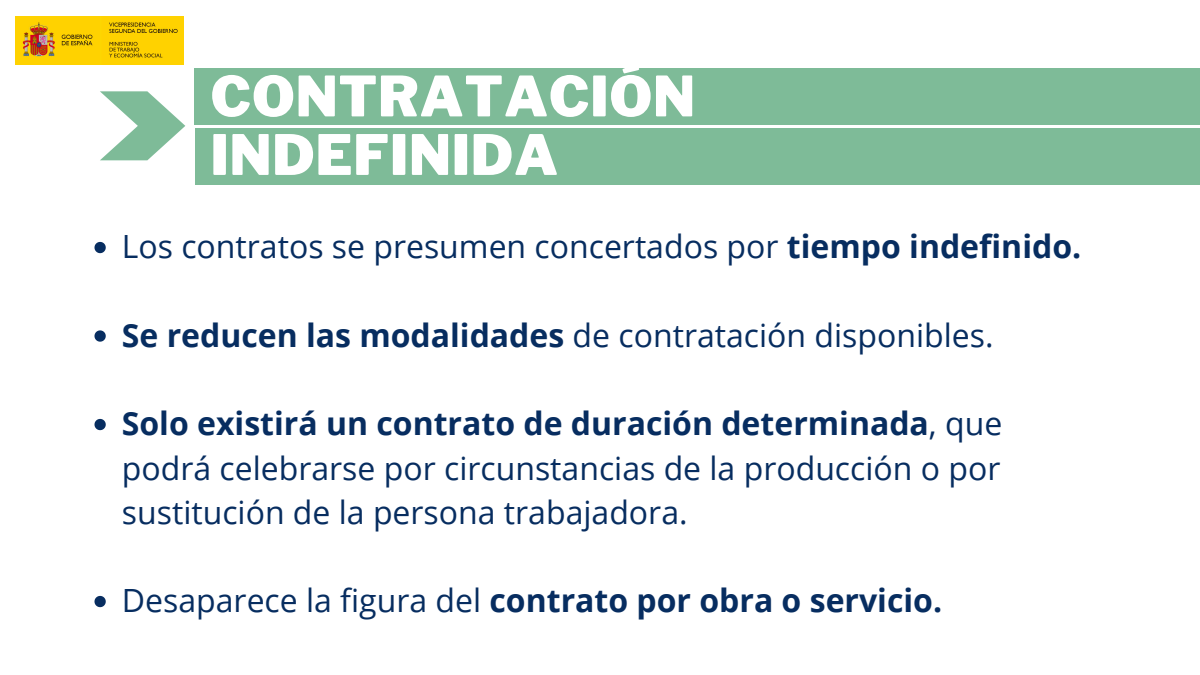
<style>
.page{position:relative;width:1200px;height:675px;background:#fff}
.page>*{position:absolute;margin:0;border:0;box-sizing:border-box;transform-origin:0 0}
.t1{font:900 55.2px/58.5px "Libre Franklin";letter-spacing:.015em;color:#fff}
.t2{font:32px/44.2px "Open Sans";color:#072d60;text-align:justify}
.t3{font:700 32px "Open Sans";color:#072d60}
.s1{font-weight:700}
.s2{font-weight:400}
</style>
<div class="page">
<div style="left:194px;top:68px;width:1006px;height:56px;background:#7ebb98"></div>
<div style="left:195px;top:128px;width:1005px;height:57px;background:#7ebb98"></div>
<svg style="left:100px;top:91px;width:85px;height:69px"></svg>
<svg style="left:94px;top:242px;width:12px;height:11px"></svg>
<svg style="left:94px;top:330px;width:12px;height:12px"></svg>
<svg style="left:94px;top:419px;width:12px;height:11px"></svg>
<svg style="left:94px;top:596px;width:12px;height:11px"></svg>
<img style="left:15px;top:17px;width:169px;height:48px">
<h1 class="t1" style="left:211px;top:67px;width:486px">CONTRATACIÓN<br>INDEFINIDA</h1>
<p class="t2" style="left:122px;top:224px;width:961px">Los contratos se presumen concertados por <span class="s1">tiempo indefinido.</span></p>
<p class="t2" style="left:122px;top:312px;width:873px"><span class="s1">Se reducen las modalidades</span> de contratación disponibles.</p>
<p class="t2" style="left:122px;top:401px;width:882px"><span class="s1">Solo existirá un contrato de duración determinada</span>, que podrá celebrarse por circunstancias de la producción o por sustitución de la persona trabajadora.</p>
<p class="t3" style="left:122px;top:578px;width:822px"><span class="s2">Desaparece la figura del</span> contrato por obra o servicio.</p>
</div>
